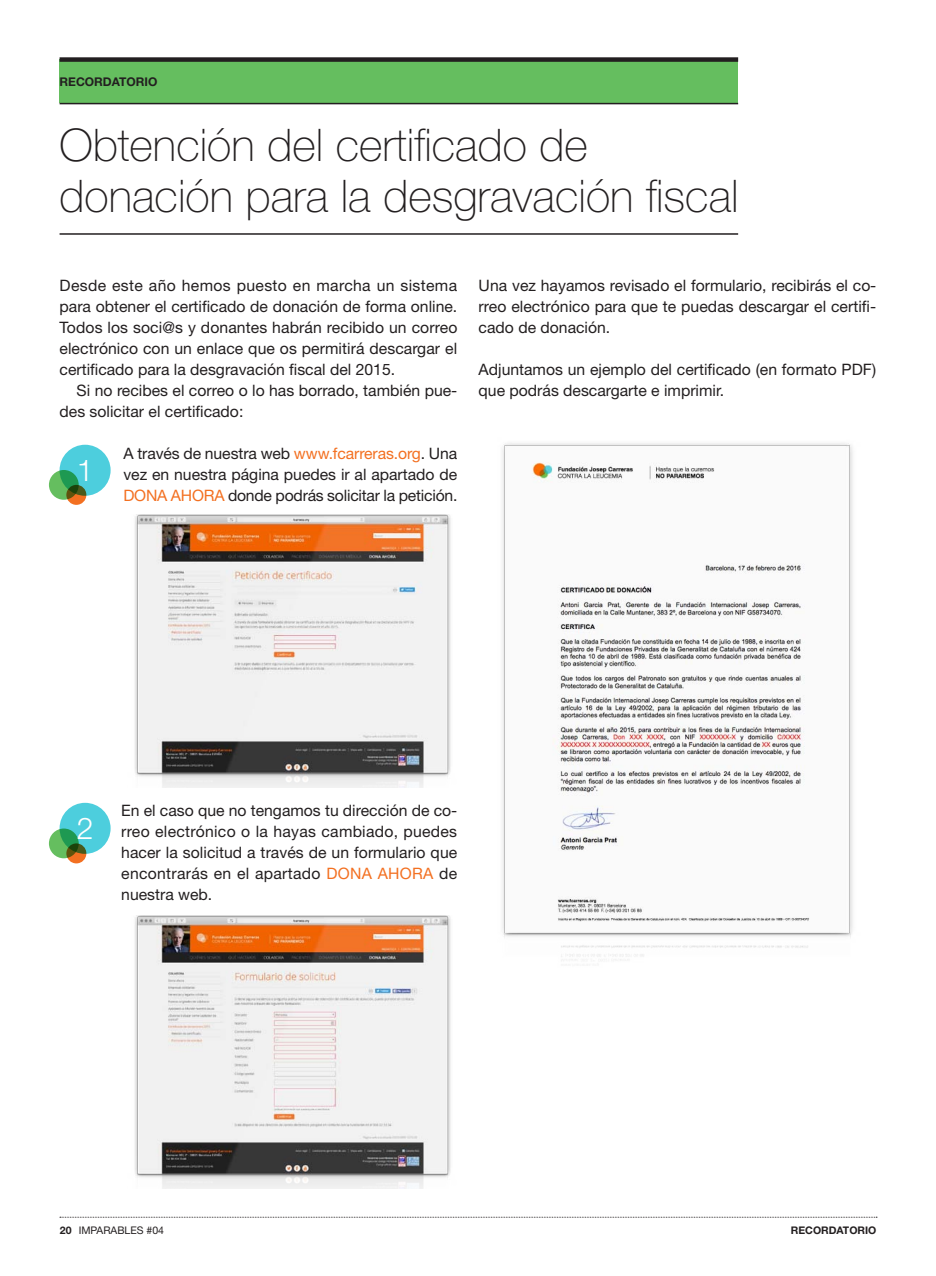
<style>
.page{position:relative;width:936px;height:1276px;background:#fff}
.page>*{position:absolute;margin:0;border:0;box-sizing:border-box;transform-origin:0 0}
.t1{font:100 45px/51px "Helvetica Neue LT";color:#231f20}
.t2{font:300 30px "Helvetica Neue LT";color:#fff}
.t3{font:15.75px/21px "Helvetica Neue LT";color:#231f20;text-align:justify}
.t4{font:700 12px "Helvetica Neue LT";color:#231f20}
.t5{font:10.5px "Helvetica Neue LT";color:#231f20}
.t6{font:700 10.5px "Helvetica Neue LT";color:#231f20}
.s1{color:#f37021}
.s2{font-weight:700}
</style>
<div class="page">
<div style="left:60px;top:803px;width:51px;height:51px;background:#4dcedd;border-radius:50%"></div>
<svg style="left:60px;top:1216px;width:817px;height:1px"></svg>
<div style="left:60px;top:60px;width:678px;height:43px;background:#65be5f"></div>
<div style="left:60px;top:57px;width:678px;height:5px;background:#231f20"></div>
<hr style="left:60px;top:103px;width:678px;height:1px;background:#231f20">
<hr style="left:60px;top:233px;width:678px;height:2px;background:#231f20">
<img style="left:135px;top:514px;width:316px;height:273px">
<img style="left:135px;top:915px;width:316px;height:273px">
<div style="left:60px;top:445px;width:51px;height:51px;background:#4dcedd;border-radius:50%"></div>
<svg style="left:49px;top:470px;width:30px;height:30px"></svg>
<svg style="left:49px;top:828px;width:30px;height:30px"></svg>
<svg style="left:66px;top:485px;width:20px;height:20px"></svg>
<svg style="left:66px;top:843px;width:20px;height:20px"></svg>
<img style="left:502px;top:443px;width:351px;height:518px">
<p class="t4" style="left:60px;top:74px;width:99px">RECORDATORIO</p>
<p class="t1" style="left:60px;top:119px;width:680px">Obtención del certificado de donación para la desgravación fiscal</p>
<p class="t3" style="left:60px;top:274px;width:399px">Desde este año hemos puesto en marcha un sistema para obtener el certificado de donación de forma online.<br>Todos los soci@s y donantes habrán recibido un correo electrónico con un enlace que os permitirá descargar el certificado para la desgravación fiscal del 2015.</p>
<p class="t3" style="left:60px;top:379px;width:399px;text-indent:17px">Si no recibes el correo o lo has borrado, también pue&shy;des solicitar el certificado:</p>
<p class="t2" style="left:77px;top:452px;width:18px">1</p>
<p class="t3" style="left:123px;top:442px;width:335px">A través de nuestra web <span class="s1">www.fcarreras.org</span>. Una vez en nuestra página puedes ir al apartado de <span class="s1">DONA AHORA</span> donde podrás solicitar la petición.</p>
<p class="t3" style="left:478px;top:274px;width:399px">Una vez hayamos revisado el formulario, recibirás el co&shy;rreo electrónico para que te puedas descargar el certifi&shy;cado de donación.</p>
<p class="t3" style="left:478px;top:358px;width:399px">Adjuntamos un ejemplo del certificado (en formato PDF) que podrás descargarte e imprimir.</p>
<p class="t2" style="left:77px;top:810px;width:18px">2</p>
<p class="t3" style="left:121px;top:799px;width:337px">En el caso que no tengamos tu dirección de co&shy;rreo electrónico o la hayas cambiado, puedes hacer la solicitud a través de un formulario que encontrarás en el apartado <span class="s1">DONA AHORA</span> de nuestra web.</p>
<p class="t5" style="left:60px;top:1223px;width:106px"><span class="s2">20</span> IMPARABLES #04</p>
<p class="t6" style="left:790px;top:1223px;width:87px">RECORDATORIO</p>
</div>
